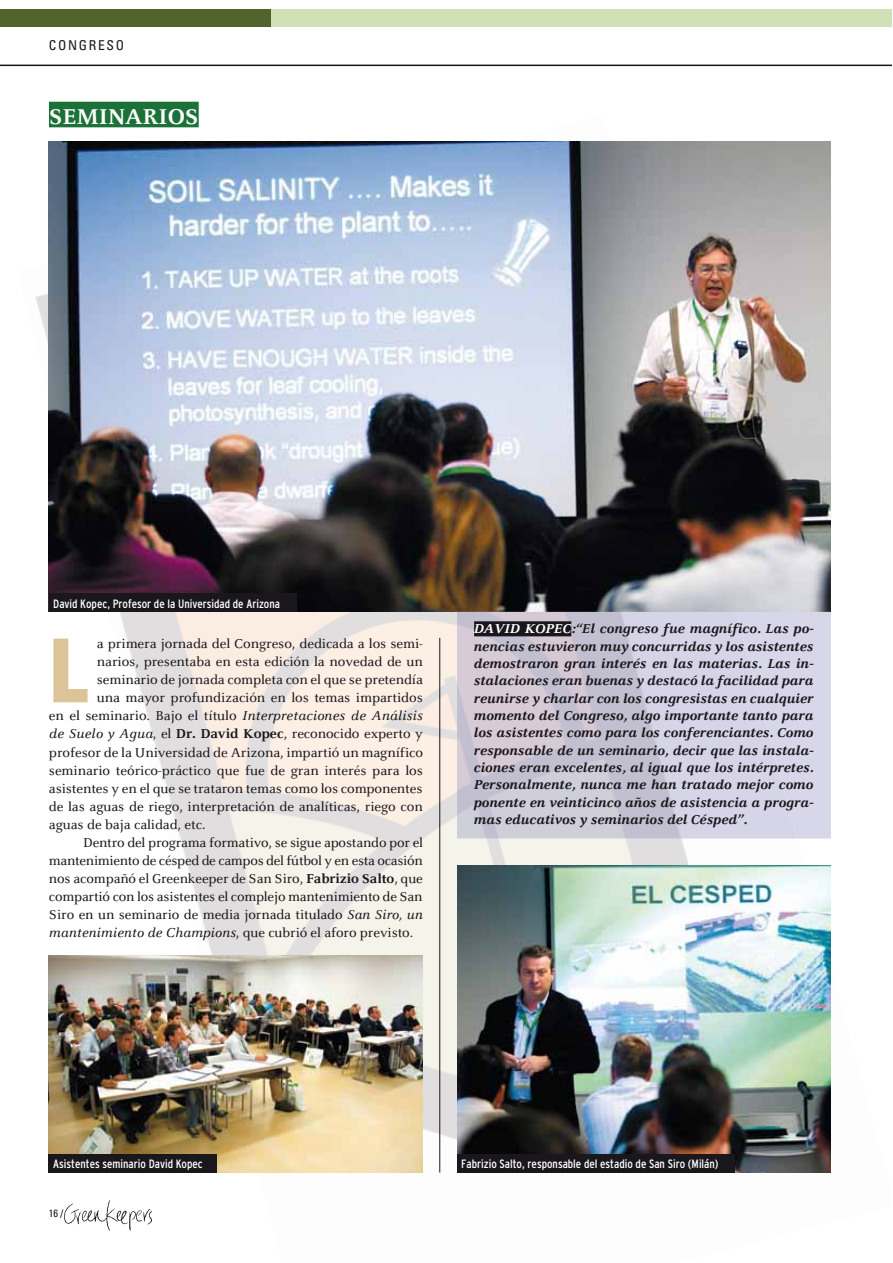
<style>
.page{position:relative;width:893px;height:1263px;background:#fff}
.page>*{position:absolute;margin:0;border:0;box-sizing:border-box;transform-origin:0 0}
.t1{font:900 condensed 91.05px "Interstate";color:#ddc498}
.t2{font:700 22.65px "Celeste ST";letter-spacing:-.005em;color:#fff}
.t3{font:italic 700 13.5px/17.4px "Celeste ST";letter-spacing:-.005em;color:#1a171c;text-align:justify}
.t4{font:13.5px "Celeste ST";letter-spacing:-.005em;color:#1a171c}
.t5{font:13.5px "Celeste ST";letter-spacing:-.005em;color:#1a171c;scale:.96 1}
.t6{font:condensed 13.5px "Univers LT Std";letter-spacing:.125em;color:#1a171c}
.t7{font:condensed 12px "Interstate";color:#fff}
.t8{font:condensed 10.5px "Univers LT Std";color:#1a171c}
.s1{font-style:italic}
.s2{font-weight:700}
.s3{color:#fff}
.s4{color:#010000}
</style>
<div class="page">
<img style="left:36px;top:127px;width:795px;height:1104px">
<div style="left:1px;top:10px;width:891px;height:17px;background:#d1e1b7"></div>
<div style="left:1px;top:10px;width:270px;height:17px;background:#52632b"></div>
<hr style="left:1px;top:65px;width:891px;height:1px;background:#1a171c">
<img style="left:49px;top:142px;width:782px;height:470px">
<img style="left:457px;top:865px;width:374px;height:308px">
<img style="left:49px;top:956px;width:374px;height:217px">
<div style="left:797px;top:612px;width:34px;height:227px;background:#d8d7ea"></div>
<img style="left:457px;top:612px;width:340px;height:227px">
<div style="left:474px;top:621px;width:97px;height:15px;background:#1a171c"></div>
<div style="left:49px;top:102px;width:150px;height:25px;background:#1c7138"></div>
<div style="left:49px;top:594px;width:248px;height:18px;background:#1a171c"></div>
<div style="left:49px;top:1154px;width:168px;height:19px;background:#1a171c"></div>
<div style="left:457px;top:1154px;width:278px;height:19px;background:#1a171c"></div>
<hr style="left:439px;top:638px;width:1px;height:535px;background:#1a171c">
<p class="t6" style="left:49px;top:37px;width:77px">CONGRESO</p>
<h2 class="t2" style="left:49px;top:106px;width:151px">SEMINARIOS</h2>
<p class="t7" style="left:53px;top:599px;width:228px">David Kopec, Profesor de la Universidad de Arizona</p>
<h1 class="t1" style="left:49px;top:636px;width:42px">L</h1>
<p class="t4" style="left:97px;top:638px;width:327px">a primera jornada del Congreso, dedicada a los semi-</p>
<p class="t4" style="left:97px;top:656px;width:327px">narios, presentaba en esta edición la novedad de un</p>
<p class="t4" style="left:97px;top:674px;width:327px">seminario de jornada completa con el que se pretendía</p>
<p class="t4" style="left:97px;top:692px;width:327px">una mayor profundización en los temas impartidos</p>
<p class="t4" style="left:49px;top:710px;width:375px">en el seminario. Bajo el título <span class="s1">Interpretaciones de Análisis</span></p>
<p class="t4" style="left:49px;top:729px;width:375px"><span class="s1">de Suelo y Agua</span>, el <span class="s2">Dr. David Kopec</span>, reconocido experto y</p>
<p class="t4" style="left:49px;top:747px;width:376px">profesor de la Universidad de Arizona, impartió un magnífico</p>
<p class="t4" style="left:49px;top:765px;width:375px">seminario teórico-práctico que fue de gran interés para los</p>
<p class="t4" style="left:49px;top:783px;width:375px">asistentes y en el que se trataron temas como los componentes</p>
<p class="t4" style="left:49px;top:801px;width:375px">de las aguas de riego, interpretación de analíticas, riego con</p>
<p class="t4" style="left:49px;top:819px;width:158px">aguas de baja calidad, etc.</p>
<p class="t5" style="left:83px;top:837px;width:356px">Dentro del programa formativo, se sigue apostando por el</p>
<p class="t5" style="left:49px;top:855px;width:391px">mantenimiento de césped de campos del fútbol y en esta ocasión</p>
<p class="t5" style="left:49px;top:873px;width:391px">nos acompañó el Greenkeeper de San Siro, <span class="s2">Fabrizio Salto</span>, que</p>
<p class="t5" style="left:49px;top:891px;width:391px">compartió con los asistentes el complejo mantenimiento de San</p>
<p class="t5" style="left:49px;top:909px;width:391px">Siro en un seminario de media jornada titulado <span class="s1">San Siro, un</span></p>
<p class="t5" style="left:49px;top:928px;width:381px"><span class="s1">mantenimiento de Champions</span>, que cubrió el aforo previsto.</p>
<p class="t3" style="left:474px;top:621px;width:341px"><span class="s3">DAVID KOPEC</span>:“El congreso fue magnífico. Las po&shy;nencias estuvieron muy concurridas y los asistentes demostraron gran interés en las materias. Las in&shy;stalaciones eran buenas y destacó la facilidad para reunirse y charlar con los congresistas en cualquier momento del Congreso, algo importante tanto para los asistentes como para los conferenciantes. Como responsable de un seminario, decir que las instala&shy;ciones eran excelentes, al igual que los intérpretes.<br>Personalmente, nunca me han tratado mejor como ponente en veinticinco años de asistencia a progra&shy;mas educativos y seminarios del Césped”.</p>
<p class="t7" style="left:53px;top:1160px;width:151px">Asistentes seminario David Kopec</p>
<p class="t7" style="left:461px;top:1160px;width:259px">Fabrizio Salto, responsable del estadio de San Siro (Milán)</p>
<p class="t8" style="left:49px;top:1208px;width:16px">16 <span class="s4">/</span></p>
</div>
